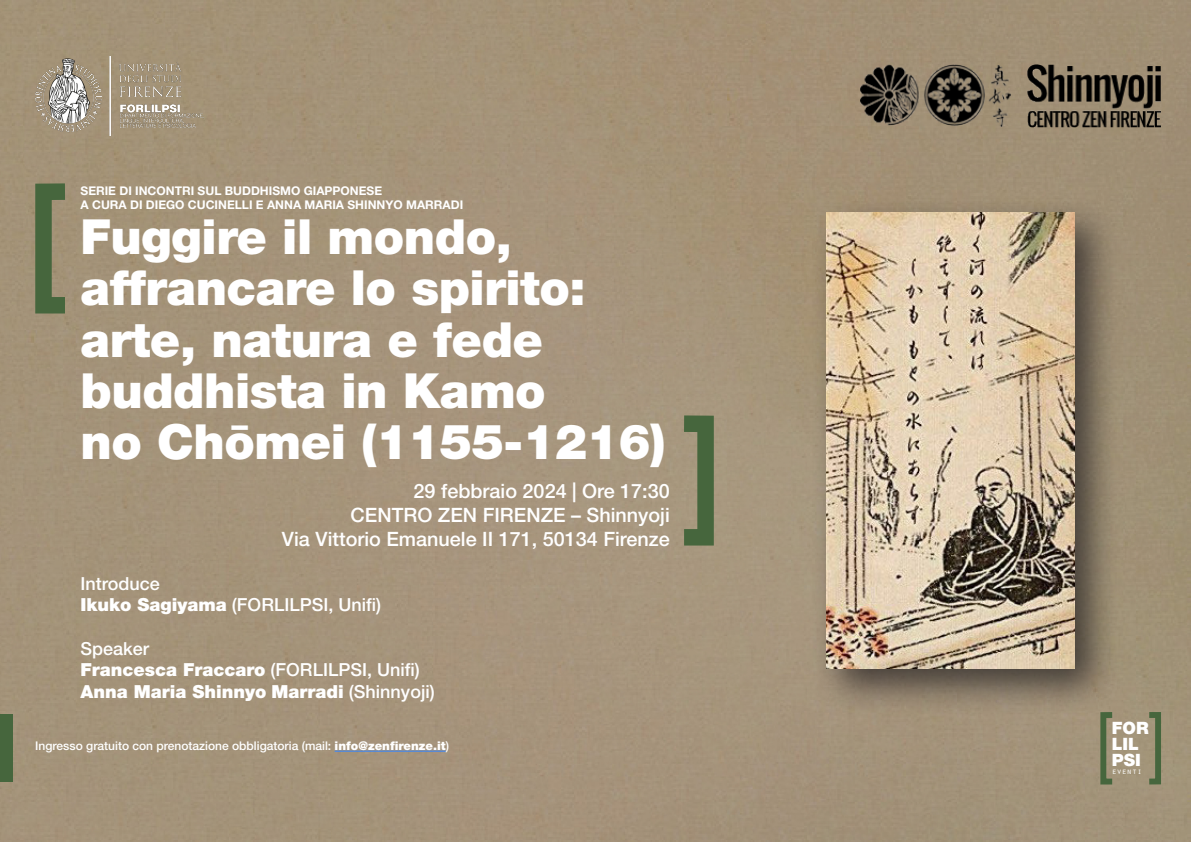
<style>
.page{position:relative;width:1191px;height:842px;background:#a4937a}
.page>*{position:absolute;margin:0;border:0;box-sizing:border-box;transform-origin:0 0}
.Normale{font:900 48.5px/51.3px "Helvetica Neue LT Pro";letter-spacing:-.01em;color:#fff}
.t1{font:500 19.8px/23.8px "Helvetica Neue LT Pro";color:#fff;text-align:right}
.t2{font:500 18px/21.6px "Helvetica Neue LT Pro";color:#fff}
.t3{font:900 18px "Helvetica Neue LT Pro";color:#fff}
.t4{font:900 17px "Helvetica Neue LT Pro";color:#fff}
.t5{font:700 12px/14.4px "Helvetica Neue LT Pro";color:#fff}
.t6{font:500 12px "Helvetica Neue LT Pro";color:#fff}
.Normale-2{font:8.4px "Orator Std";color:#fff}
.s1{font-weight:900}
.s2{font-weight:500}
</style>
<div class="page">
<div style="left:1146px;top:712px;width:15px;height:72px;border:6px solid #46663d"></div>
<div style="left:1100px;top:712px;width:15px;height:72px;border:6px solid #46663d"></div>
<img style="left:35px;top:56px;width:168px;height:79px">
<div style="left:0;top:715px;width:12px;height:67px;background:#46663d"></div>
<div style="left:676px;top:415px;width:38px;height:130px;border:16px solid #46663d"></div>
<div style="left:35px;top:183px;width:38px;height:130px;border:16px solid #46663d"></div>
<img style="left:861px;top:64px;width:300px;height:63px">
<hr style="left:335px;top:751px;width:111px;height:1px;background:#3586ff">
<div style="left:810px;top:197px;width:311px;height:519px;background:#231f20;opacity:.75"></div>
<img style="left:826px;top:213px;width:248px;height:456px">
<p class="t5" style="left:81px;top:183px;width:384px">SERIE DI INCONTRI SUL BUDDHISMO GIAPPONESE<br>A CURA DI DIEGO CUCINELLI E ANNA MARIA SHINNYO MARRADI</p>
<p class="Normale" style="left:81px;top:211px;width:586px">Fuggire il mondo, affrancare lo spirito: arte, natura e fede buddhista in Kamo<br>no Chōmei (1155-1216)</p>
<p class="t1" style="left:282px;top:479px;width:389px">29 febbraio 2024 | Ore 17:30<br>CENTRO ZEN FIRENZE – Shinnyoji<br>Via Vittorio Emanuele II 171, 50134 Firenze</p>
<p class="t2" style="left:81px;top:572px;width:302px">Introduce<br><span class="s1">Ikuko Sagiyama</span> (FORLILPSI, Unifi)</p>
<p class="t2" style="left:81px;top:637px;width:341px">Speaker<br><span class="s1">Francesca Fraccaro</span> (FORLILPSI, Unifi)</p>
<p class="t3" style="left:81px;top:681px;width:356px">Anna Maria Shinnyo Marradi <span class="s2">(Shinnyoji)</span></p>
<p class="t6" style="left:35px;top:738px;width:415px">Ingresso gratuito con prenotazione obbligatoria (mail: <span class="s1">info@zenfirenze.it</span>)</p>
<p class="t4" style="left:1111px;top:718px;width:38px">FOR</p>
<p class="t4" style="left:1111px;top:734px;width:29px">LIL</p>
<p class="t4" style="left:1111px;top:749px;width:30px">PSI</p>
<p class="Normale-2" style="left:1111px;top:765px;width:32px">eventi</p>
</div>
